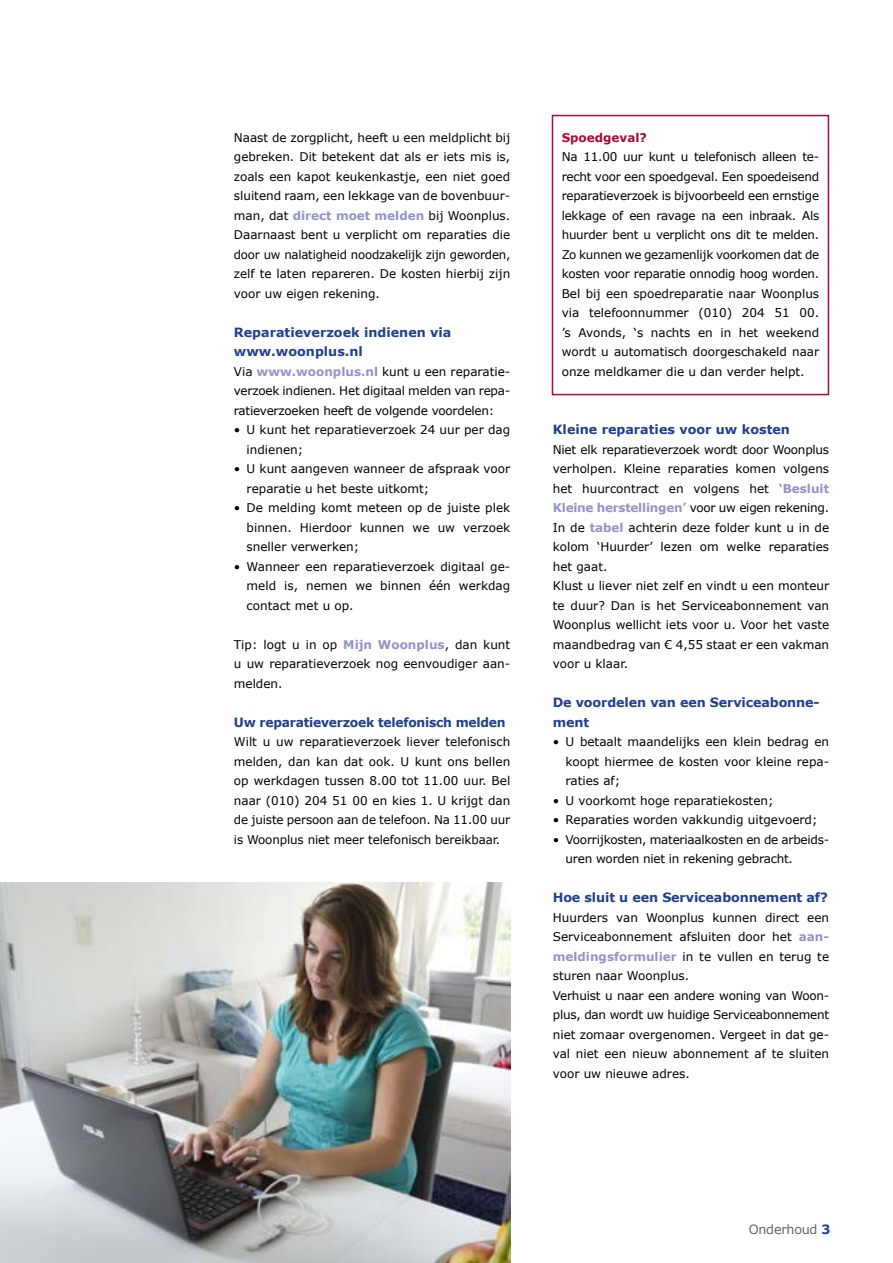
<style>
.page{position:relative;width:893px;height:1263px;background:#fff}
.page>*{position:absolute;margin:0;border:0;box-sizing:border-box;transform-origin:0 0}
.t1{font:700 12.75px/19.5px "Verdana";letter-spacing:-.01em;color:#203f8f}
.t2{font:12.75px "Verdana";letter-spacing:-.02em;color:#646363}
.t3{font:12px/19.5px "Verdana";color:#000;text-align:justify}
.t4{font:12px/19.5px "Verdana";letter-spacing:-.02em;color:#000}
.t5{font:700 12px "Verdana";color:#b10933}
.s1{font-weight:700;color:#9194c7}
.s2{font-weight:700;color:#203f8f}
</style>
<div class="page">
<img style="left:0;top:883px;width:510px;height:380px">
<div style="left:552px;top:115px;width:277px;height:280px;border:2px solid #b10933"></div>
<p class="t3" style="left:234px;top:127px;width:278px">Naast de zorgplicht, heeft u een meldplicht bij gebreken. Dit betekent dat als er iets mis is, zoals een kapot keukenkastje, een niet goed sluitend raam, een lekkage van de bovenbuur&shy;man, dat <span class="s1">direct moet melden</span> bij Woonplus.<br>Daarnaast bent u verplicht om reparaties die door uw nalatigheid noodzakelijk zijn geworden, zelf te laten repareren. De kosten hierbij zijn voor uw eigen rekening.</p>
<p class="t1" style="left:234px;top:322px;width:219px">Reparatieverzoek indienen via www.woonplus.nl</p>
<p class="t3" style="left:234px;top:361px;width:278px">Via <span class="s1">www.woonplus.nl</span> kunt u een reparatie&shy;verzoek indienen. Het digitaal melden van repa&shy;ratieverzoeken heeft de volgende voordelen:</p>
<p class="t3" style="left:247px;top:420px;width:265px;text-indent:-13px">• U kunt het reparatieverzoek 24 uur per dag indienen;</p>
<p class="t3" style="left:247px;top:459px;width:265px;text-indent:-13px">• U kunt aangeven wanneer de afspraak voor reparatie u het beste uitkomt;</p>
<p class="t3" style="left:247px;top:498px;width:265px;text-indent:-13px">• De melding komt meteen op de juiste plek binnen. Hierdoor kunnen we uw verzoek sneller verwerken;</p>
<p class="t3" style="left:247px;top:556px;width:265px;text-indent:-13px">• Wanneer een reparatieverzoek digitaal ge&shy;meld is, nemen we binnen één werkdag contact met u op.</p>
<p class="t3" style="left:234px;top:634px;width:278px">Tip: logt u in op <span class="s1">Mijn Woonplus</span>, dan kunt u uw reparatieverzoek nog eenvoudiger aan&shy;melden.</p>
<p class="t1" style="left:234px;top:712px;width:273px">Uw reparatieverzoek telefonisch melden</p>
<p class="t3" style="left:234px;top:732px;width:278px">Wilt u uw reparatieverzoek liever telefonisch melden, dan kan dat ook. U kunt ons bellen op werkdagen tussen 8.00 tot 11.00 uur. Bel naar (010) 204 51 00 en kies 1. U krijgt dan de juiste persoon aan de telefoon. Na 11.00 uur is Woonplus niet meer telefonisch bereikbaar.</p>
<p class="t5" style="left:562px;top:130px;width:87px">Spoedgeval?</p>
<p class="t3" style="left:562px;top:147px;width:259px">Na 11.00 uur kunt u telefonisch alleen te&shy;recht voor een spoedgeval. Een spoedeisend reparatieverzoek is bijvoorbeeld een ernstige lekkage of een ravage na een inbraak. Als huurder bent u verplicht ons dit te melden.<br>Zo kunnen we gezamenlijk voorkomen dat de kosten voor reparatie onnodig hoog worden.<br>Bel bij een spoedreparatie naar Woonplus via telefoonnummer (010) 204 51 00. ’s Avonds, ‘s nachts en in het weekend wordt u automatisch doorgeschakeld naar onze meldkamer die u dan verder helpt.</p>
<p class="t1" style="left:553px;top:419px;width:239px">Kleine reparaties voor uw kosten</p>
<p class="t3" style="left:553px;top:439px;width:278px;text-align:left">Niet elk reparatieverzoek wordt door Woonplus verholpen. Kleine reparaties komen volgens het huurcontract en volgens het <span class="s1">‘Besluit Kleine herstellingen’</span> voor uw eigen rekening.<br>In de <span class="s1">tabel</span> achterin deze folder kunt u in de kolom ‘Huurder’ lezen om welke reparaties het gaat.<br>Klust u liever niet zelf en vindt u een monteur te duur? Dan is het Serviceabonnement van Woonplus wellicht iets voor u. Voor het vaste maandbedrag van € 4,55 staat er een vakman voor u klaar.</p>
<p class="t1" style="left:553px;top:692px;width:268px">De voordelen van een Serviceabonne&shy;ment</p>
<p class="t3" style="left:566px;top:732px;width:265px;text-indent:-13px">• U betaalt maandelijks een klein bedrag en koopt hiermee de kosten voor kleine repa&shy;raties af;</p>
<p class="t3" style="left:553px;top:790px;width:222px">• U voorkomt hoge reparatiekosten;</p>
<p class="t3" style="left:553px;top:810px;width:266px">• Reparaties worden vakkundig uitgevoerd;</p>
<p class="t4" style="left:566px;top:829px;width:265px;text-indent:-13px">• Voorrijkosten, materiaalkosten en de arbeids&shy;uren worden niet in rekening gebracht.</p>
<p class="t1" style="left:553px;top:887px;width:277px">Hoe sluit u een Serviceabonnement af?</p>
<p class="t3" style="left:553px;top:907px;width:278px;text-align:left">Huurders van Woonplus kunnen direct een Serviceabonnement afsluiten door het <span class="s1">aan&shy;meldingsformulier</span> in te vullen en terug te sturen naar Woonplus.<br>Verhuist u naar een andere woning van Woon&shy;plus, dan wordt uw huidige Serviceabonnement niet zomaar overgenomen. Vergeet in dat ge&shy;val niet een nieuw abonnement af te sluiten voor uw nieuwe adres.</p>
<p class="t2" style="left:749px;top:1221px;width:83px">Onderhoud <span class="s2">3</span></p>
</div>
